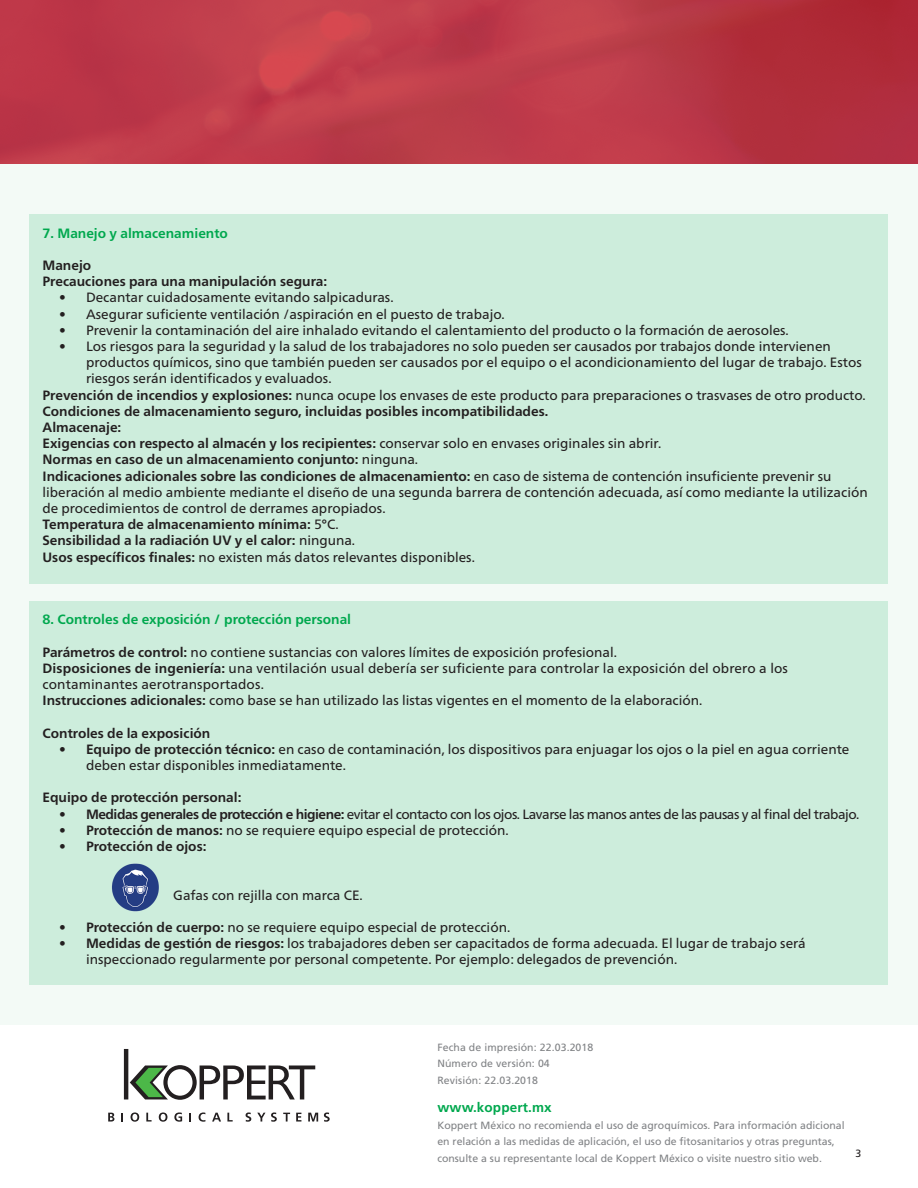
<style>
.page{position:relative;width:918px;height:1188px;background:#fff}
.page>*{position:absolute;margin:0;border:0;box-sizing:border-box;transform-origin:0 0}
.cuerpo{font:13.5px/16.2px "Frutiger Neue LTW1 G";color:#231f20}
.cuerpo-2{font:700 13.5px "Frutiger Neue LTW1 G";color:#231f20}
.cuerpo-3{font:13.5px "Frutiger Neue LTW1 G";letter-spacing:-.035em;color:#231f20}
.t1{font:700 13.5px "Frutiger Neue LTW1 G";color:#00a84e}
.t2{font:700 13.5px "Frutiger LT Std";letter-spacing:.01em;color:#00a84e}
.t3{font:10.5px/16.5px "Frutiger LT Std";color:#808285}
.t4{font:10.5px "Frutiger LT Std";color:#231f20}
.s1{font-weight:700}
.s2{font-weight:400}
</style>
<div class="page">
<div style="left:0;top:163px;width:918px;height:862px;background:#f3faf6"></div>
<svg style="left:0;top:0;width:918px;height:163px;background:#bb3846"></svg>
<svg style="left:108px;top:1113px;width:6px;height:9px"></svg>
<svg style="left:131px;top:1113px;width:8px;height:9px"></svg>
<svg style="left:146px;top:1113px;width:6px;height:9px"></svg>
<svg style="left:159px;top:1113px;width:8px;height:9px"></svg>
<svg style="left:174px;top:1113px;width:8px;height:9px"></svg>
<svg style="left:199px;top:1113px;width:6px;height:9px"></svg>
<svg style="left:212px;top:1113px;width:9px;height:9px"></svg>
<svg style="left:227px;top:1113px;width:6px;height:9px"></svg>
<svg style="left:246px;top:1113px;width:5px;height:9px"></svg>
<svg style="left:257px;top:1113px;width:8px;height:9px"></svg>
<svg style="left:271px;top:1113px;width:6px;height:9px"></svg>
<svg style="left:283px;top:1113px;width:7px;height:9px"></svg>
<svg style="left:296px;top:1113px;width:5px;height:9px"></svg>
<svg style="left:308px;top:1113px;width:10px;height:9px"></svg>
<svg style="left:324px;top:1113px;width:6px;height:9px"></svg>
<svg style="left:124px;top:1049px;width:191px;height:51px"></svg>
<div style="left:30px;top:215px;width:858px;height:369px;background:#cdeddc"></div>
<div style="left:30px;top:601px;width:858px;height:384px;background:#cdeddc"></div>
<img style="left:112px;top:863px;width:47px;height:49px">
<p class="t1" style="left:43px;top:223px;width:187px">7. Manejo y almacenamiento</p>
<p class="cuerpo-2" style="left:43px;top:256px;width:50px">Manejo</p>
<p class="cuerpo-2" style="left:43px;top:272px;width:286px">Precauciones para una manipulación segura:</p>
<p class="cuerpo" style="left:59px;top:289px;width:336px"><span class="s1">•</span> Decantar cuidadosamente evitando salpicaduras.</p>
<p class="cuerpo" style="left:59px;top:305px;width:447px"><span class="s1">•</span> Asegurar suficiente ventilación /aspiración en el puesto de trabajo.</p>
<p class="cuerpo" style="left:59px;top:321px;width:731px"><span class="s1">•</span> Prevenir la contaminación del aire inhalado evitando el calentamiento del producto o la formación de aerosoles.</p>
<p class="cuerpo" style="left:86px;top:337px;width:777px;text-indent:-27px"><span class="s1">•</span> Los riesgos para la seguridad y la salud de los trabajadores no solo pueden ser causados por trabajos donde intervienen productos químicos, sino que también pueden ser causados por el equipo o el acondicionamiento del lugar de trabajo. Estos riesgos serán identificados y evaluados.</p>
<p class="cuerpo" style="left:43px;top:386px;width:825px"><span class="s1">Prevención de incendios y explosiones:</span> nunca ocupe los envases de este producto para preparaciones o trasvases de otro producto.</p>
<p class="cuerpo-2" style="left:43px;top:401px;width:507px">Condiciones de almacenamiento seguro, incluidas posibles incompatibilidades.</p>
<p class="cuerpo-2" style="left:43px;top:418px;width:80px">Almacenaje:</p>
<p class="cuerpo-2" style="left:43px;top:434px;width:620px">Exigencias con respecto al almacén y los recipientes: <span class="s2">conservar solo en envases originales sin abrir.</span></p>
<p class="cuerpo-2" style="left:43px;top:450px;width:377px">Normas en caso de un almacenamiento conjunto: <span class="s2">ninguna.</span></p>
<p class="cuerpo" style="left:43px;top:467px;width:827px"><span class="s1">Indicaciones adicionales sobre las condiciones de almacenamiento:</span> en caso de sistema de contención insuficiente prevenir su liberación al medio ambiente mediante el diseño de una segunda barrera de contención adecuada, así como mediante la utilización de procedimientos de control de derrames apropiados.</p>
<p class="cuerpo-2" style="left:43px;top:515px;width:298px">Temperatura de almacenamiento mínima: <span class="s2">5°C.</span></p>
<p class="cuerpo-2" style="left:43px;top:531px;width:314px">Sensibilidad a la radiación UV y el calor: <span class="s2">ninguna.</span></p>
<p class="cuerpo" style="left:43px;top:548px;width:434px"><span class="s1">Usos específicos finales:</span> no existen más datos relevantes disponibles.</p>
<p class="t1" style="left:43px;top:610px;width:310px">8. Controles de exposición / protección personal</p>
<p class="cuerpo" style="left:43px;top:643px;width:576px"><span class="s1">Parámetros de control:</span> no contiene sustancias con valores límites de exposición profesional.</p>
<p class="cuerpo" style="left:43px;top:659px;width:747px"><span class="s1">Disposiciones de ingeniería:</span> una ventilación usual debería ser suficiente para controlar la exposición del obrero a los contaminantes aerotransportados.</p>
<p class="cuerpo" style="left:43px;top:691px;width:661px"><span class="s1">Instrucciones adicionales:</span> como base se han utilizado las listas vigentes en el momento de la elaboración.</p>
<p class="cuerpo-2" style="left:43px;top:723px;width:169px">Controles de la exposición</p>
<p class="cuerpo" style="left:86px;top:740px;width:765px;text-indent:-27px"><span class="s1">• Equipo de protección técnico:</span> en caso de contaminación, los dispositivos para enjuagar los ojos o la piel en agua corriente deben estar disponibles inmediatamente.</p>
<p class="cuerpo-2" style="left:43px;top:788px;width:200px">Equipo de protección personal:</p>
<p class="cuerpo-3" style="left:59px;top:804px;width:802px"><span class="s1">• Medidas generales de protección e higiene:</span> evitar el contacto con los ojos. Lavarse las manos antes de las pausas y al final del trabajo.</p>
<p class="cuerpo" style="left:59px;top:821px;width:451px"><span class="s1">• Protección de manos:</span> no se requiere equipo especial de protección.</p>
<p class="cuerpo-2" style="left:59px;top:837px;width:149px">• Protección de ojos:</p>
<p class="cuerpo" style="left:173px;top:886px;width:191px">Gafas con rejilla con marca CE.</p>
<p class="cuerpo" style="left:59px;top:918px;width:453px"><span class="s1">• Protección de cuerpo:</span> no se requiere equipo especial de protección.</p>
<p class="cuerpo" style="left:86px;top:934px;width:721px;text-indent:-27px"><span class="s1">• Medidas de gestión de riesgos:</span> los trabajadores deben ser capacitados de forma adecuada. El lugar de trabajo será inspeccionado regularmente por personal competente. Por ejemplo: delegados de prevención.</p>
<p class="t3" style="left:437px;top:1039px;width:157px">Fecha de impresión: 22.03.2018<br>Número de versión: 04<br>Revisión: 22.03.2018</p>
<p class="t2" style="left:437px;top:1100px;width:116px">www.koppert.mx</p>
<p class="t3" style="left:437px;top:1117px;width:409px">Koppert México no recomienda el uso de agroquímicos. Para información adicional en relación a las medidas de aplicación, el uso de fitosanitarios y otras preguntas, consulte a su representante local de Koppert México o visite nuestro sitio web.</p>
<p class="t4" style="left:855px;top:1147px;width:7px">3</p>
</div>
